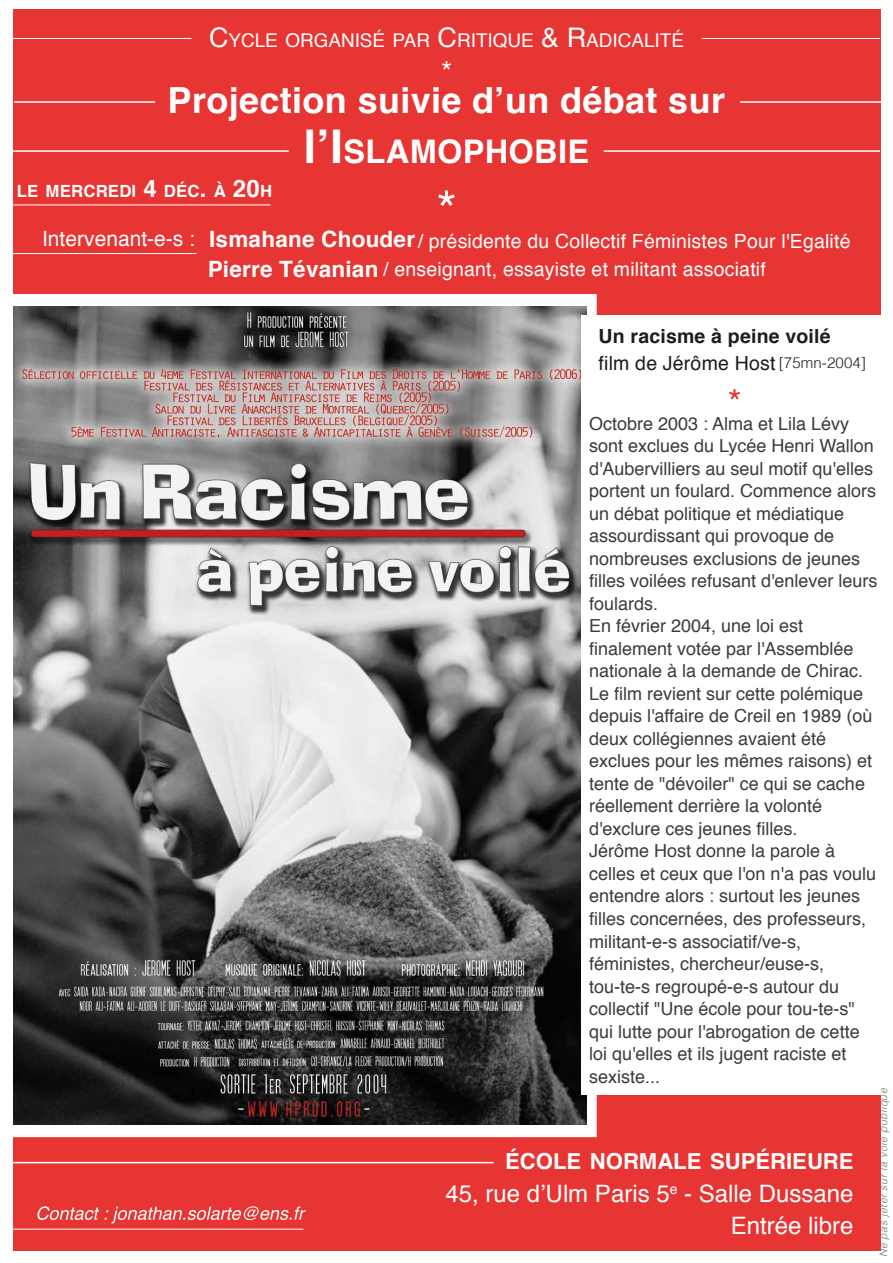
<style>
.page{position:relative;width:893px;height:1263px;background:#fff}
.page>*{position:absolute;margin:0;border:0;box-sizing:border-box;transform-origin:0 0}
.t1{font:700 36px "Helvetica";letter-spacing:.01em;color:#fff}
.t2{font:700 32.55px "Helvetica";letter-spacing:.01em;color:#fff}
.t3{font:24px "Helvetica";color:#fff}
.t4{font:700 22.05px "Helvetica";color:#fff}
.t5{font:19.5px/28.5px "Helvetica";letter-spacing:.01em;color:#fff}
.t6{font:700 19.5px "Helvetica";letter-spacing:.01em;color:#1d1d1b}
.t7{font:19.5px "Helvetica";letter-spacing:.01em;color:#1d1d1b}
.t8{font:18.9px "Helvetica";color:#fff}
.t9{font:18px/22.5px "Helvetica";color:#3c3c3b}
.t10{font:700 16.8px "Helvetica";letter-spacing:.01em;color:#fff}
.t11{font:300 15px "Helvetica";letter-spacing:.01em;color:#1d1d1b}
.t12{font:italic 300 10.5px "Helvetica";letter-spacing:.04em;color:#706f6f}
.s1{font-size:27px}
.s2{font-size:24px}
.s3{font-size:46.5px}
.s4{font-size:21px}
.s5{font-weight:700;font-size:22.5px}
</style>
<div class="page">
<div style="left:13px;top:9px;width:867px;height:425px;background:#e73533"></div>
<div style="left:13px;top:826px;width:867px;height:425px;background:#e73533"></div>
<div style="left:2px;top:294px;width:595px;height:843px;background:#fff"></div>
<img style="left:13px;top:306px;width:573px;height:819px">
<div style="left:581px;top:315px;width:307px;height:779px;background:#fff"></div>
<svg style="left:37px;top:1206px;width:62px;height:14px"></svg>
<svg style="left:105px;top:1206px;width:201px;height:17px"></svg>
<svg style="left:438px;top:191px;width:17px;height:15px"></svg>
<svg style="left:442px;top:61px;width:9px;height:9px"></svg>
<svg style="left:729px;top:389px;width:11px;height:10px"></svg>
<hr style="left:13px;top:1162px;width:480px;height:1px;background:#fff">
<hr style="left:13px;top:1229px;width:290px;height:1px;background:#fff">
<hr style="left:13px;top:38px;width:179px;height:1px;background:#fff">
<hr style="left:13px;top:253px;width:184px;height:1px;background:#fff">
<hr style="left:13px;top:205px;width:258px;height:1px;background:#fff">
<hr style="left:702px;top:38px;width:178px;height:1px;background:#fff">
<hr style="left:12px;top:150px;width:277px;height:2px;background:#fff">
<hr style="left:604px;top:150px;width:276px;height:2px;background:#fff">
<hr style="left:14px;top:101px;width:141px;height:2px;background:#fff">
<hr style="left:740px;top:101px;width:142px;height:2px;background:#fff">
<p class="t8" style="left:209px;top:25px;width:476px"><span class="s1">C</span>YCLE ORGANISÉ PAR <span class="s1">C</span>RITIQUE <span class="s1">&amp; R</span>ADICALITÉ</p>
<h1 class="t1" style="left:168px;top:71px;width:559px">Projection suivie d’un débat sur</h1>
<p class="t10" style="left:17px;top:177px;width:257px">LE MERCREDI <span class="s2">4</span> DÉC<span class="s2">.</span> À <span class="s2">20</span>H</p>
<h2 class="t2" style="left:303px;top:125px;width:287px"><span class="s3">l’I</span>SLAMOPHOBIE</h2>
<p class="t5" style="left:208px;top:227px;width:644px;text-indent:-166px"><span class="s4">Intervenant-e-s :</span> <span class="s5">Ismahane Chouder</span>/ présidente du Collectif Féministes Pour l'Egalité<br><span class="s5">Pierre Tévanian</span> / enseignant, essayiste et militant associatif</p>
<p class="t6" style="left:599px;top:320px;width:234px">Un racisme à peine voilé</p>
<p class="t7" style="left:599px;top:348px;width:178px">film de Jérôme Host</p>
<p class="t11" style="left:779px;top:350px;width:89px">[75mn-2004]</p>
<p class="t9" style="left:589px;top:413px;width:290px">Octobre 2003 : Alma et Lila Lévy sont exclues du Lycée Henri Wallon d'Aubervilliers au seul motif qu'elles portent un foulard. Commence alors un débat politique et médiatique assourdissant qui provoque de nombreuses exclusions de jeunes filles voilées refusant d'enlever leurs foulards.<br>En février 2004, une loi est finalement votée par l'Assemblée nationale à la demande de Chirac.<br>Le film revient sur cette polémique depuis l'affaire de Creil en 1989 (où deux collégiennes avaient été exclues pour les mêmes raisons) et tente de "dévoiler" ce qui se cache réellement derrière la volonté d'exclure ces jeunes filles.<br>Jérôme Host donne la parole à celles et ceux que l'on n'a pas voulu entendre alors : surtout les jeunes filles concernées, des professeurs, militant-e-s associatif/ve-s, féministes, chercheur/euse-s, tou-te-s regroupé-e-s autour du collectif "Une école pour tou-te-s" qui lutte pour l'abrogation de cette loi qu'elles et ils jugent raciste et sexiste...</p>
<p class="t4" style="left:505px;top:1143px;width:350px">ÉCOLE NORMALE SUPÉRIEURE</p>
<h3 class="t3" style="left:446px;top:1175px;width:409px">45, rue d’Ulm Paris 5<sup>e</sup> - Salle Dussane</h3>
<h3 class="t3" style="left:731px;top:1207px;width:124px">Entrée libre</h3>
<p class="t12" style="left:875px;top:1257px;width:171px;rotate:-90deg">Ne pas jeter sur la voie publique</p>
</div>
